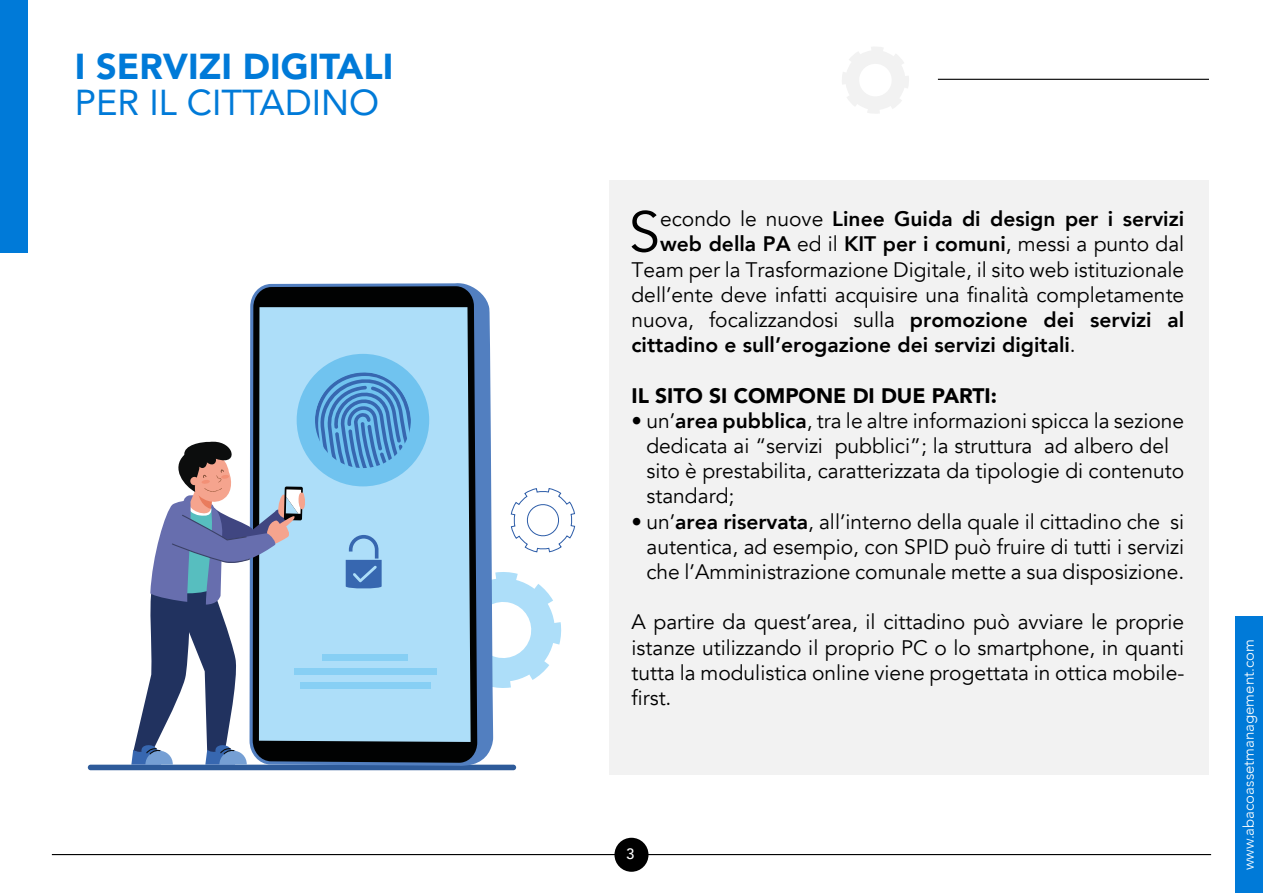
<style>
.page{position:relative;width:1263px;height:893px;background:#fff}
.page>*{position:absolute;margin:0;border:0;box-sizing:border-box;transform-origin:0 0}
.t1{font:56.55px "Avenir";color:#000}
.t2{font:900 36px "Avenir";color:#007ad8}
.t3{font:36px "Avenir";color:#007ad8}
.t4{font:21px/25.2px "Avenir";color:#000;text-align:justify}
.t5{font:800 21px "Avenir";color:#000}
.t6{font:900 21px "Avenir";color:#000}
.t7{font:300 15px "Avenir";color:#fff}
.t8{font:500 15px "Avenir";color:#fff}
.s1{font-weight:400}
.s2{font-weight:800}
</style>
<div class="page">
<div style="left:614px;top:838px;width:34px;height:34px;background:#000;border-radius:50%"></div>
<hr style="left:52px;top:854px;width:1159px;height:1px;background:#000">
<hr style="left:938px;top:79px;width:271px;height:1px;background:#000">
<div style="left:0;top:0;width:27px;height:253px;background:#007ad8"></div>
<div style="left:609px;top:180px;width:600px;height:594px;background:#f2f2f2"></div>
<svg style="left:493px;top:572px;width:69px;height:116px"></svg>
<svg style="left:510px;top:488px;width:65px;height:65px"></svg>
<div style="left:88px;top:765px;width:428px;height:5px;background:#2e5b9a;border-radius:3px"></div>
<svg style="left:480px;top:292px;width:13px;height:473px;background:#6b92c9"></svg>
<svg style="left:250px;top:283px;width:230px;height:483px;background:#6088c3"></svg>
<svg style="left:253px;top:286px;width:224px;height:477px;background:#080d13"></svg>
<div style="left:259px;top:307px;width:212px;height:435px;background:#addef9"></div>
<div style="left:322px;top:654px;width:85px;height:6px;background:#87cff4"></div>
<div style="left:294px;top:668px;width:142px;height:7px;background:#87cff4"></div>
<div style="left:300px;top:683px;width:130px;height:6px;background:#87cff4"></div>
<svg style="left:346px;top:535px;width:36px;height:54px;background:#699acf"></svg>
<div style="left:297px;top:354px;width:132px;height:132px;background:#70c3ef;border-radius:50%"></div>
<svg style="left:315px;top:372px;width:96px;height:96px"></svg>
<svg style="left:131px;top:441px;width:175px;height:324px"></svg>
<svg style="left:842px;top:47px;width:67px;height:66px"></svg>
<div style="left:1236px;top:617px;width:27px;height:276px;background:#007ad8"></div>
<h2 class="t2" style="left:75px;top:36px;width:320px">I SERVIZI DIGITALI</h2>
<h2 class="t3" style="left:75px;top:74px;width:306px">PER IL CITTADINO</h2>
<h1 class="t1" style="left:629px;top:198px;width:33px">S</h1>
<p class="t5" style="left:660px;top:203px;width:526px"><span class="s1">econdo le nuove</span> Linee Guida di design per i servizi</p>
<p class="t5" style="left:660px;top:228px;width:526px">web della PA <span class="s1">ed il</span> KIT per i comuni<span class="s1">, messi a punto dal</span></p>
<p class="t4" style="left:631px;top:257px;width:554px">Team per la Trasformazione Digitale, il sito web istituzionale</p>
<p class="t4" style="left:631px;top:282px;width:554px">dell’ente deve infatti acquisire una finalità completamente</p>
<p class="t4" style="left:631px;top:308px;width:554px">nuova, focalizzandosi sulla <span class="s2">promozione dei servizi al</span></p>
<p class="t5" style="left:631px;top:329px;width:446px">cittadino e sull’erogazione dei servizi digitali<span class="s1">.</span></p>
<p class="t6" style="left:631px;top:377px;width:367px">IL SITO SI COMPONE DI DUE PARTI:</p>
<p class="t4" style="left:646px;top:408px;width:539px;text-align:left;text-indent:-15px">• un’<span class="s2">area pubblica</span>, tra le altre informazioni spicca la sezione dedicata ai “servizi pubblici”; la struttura ad albero del sito è prestabilita, caratterizzata da tipologie di contenuto standard;</p>
<p class="t4" style="left:646px;top:509px;width:539px;text-indent:-15px">• un’<span class="s2">area riservata</span>, all’interno della quale il cittadino che si autentica, ad esempio, con SPID può fruire di tutti i servizi che l’Amministrazione comunale mette a sua disposizione.</p>
<p class="t4" style="left:631px;top:610px;width:554px">A partire da quest’area, il cittadino può avviare le proprie istanze utilizzando il proprio PC o lo smartphone, in quanti tutta la modulistica online viene progettata in ottica mobile&shy;first.</p>
<p class="t8" style="left:626px;top:841px;width:10px">3</p>
<p class="t7" style="left:1240px;top:870px;width:232px;rotate:-90deg">www.abacoassetmanagement.com</p>
</div>
